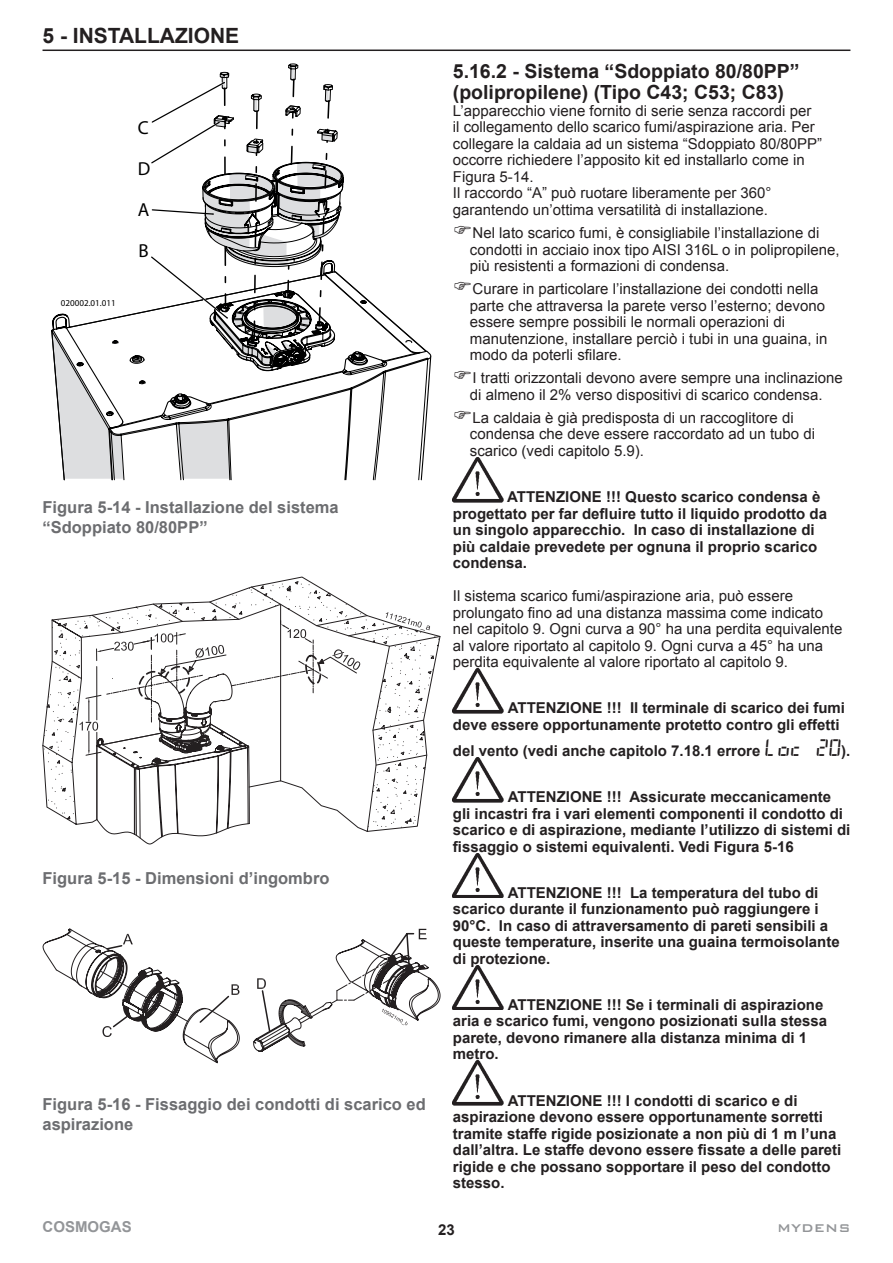
<style>
.page{position:relative;width:893px;height:1263px;background:#fff}
.page>*{position:absolute;margin:0;border:0;box-sizing:border-box;transform-origin:0 0}
.t1{font:700 21px "Arial";color:#231f20}
.t2{font:700 19.5px/21.5px "Arial";color:#231f20}
.t3{font:700 18.9px/41.1px "Arial Unicode MS";color:#000}
.t4{font:700 16.5px/19.8px "Arial";color:#6c6d70}
.t5{font:15px/16.5px "Arial";color:#231f20}
.t6{font:700 15px/16.5px "Arial";color:#231f20}
.t7{font:700 15px "Arial";color:#939598}
.t8{font:500 15px "Bank Gothic BT";color:#939598}
.t9{font:700 9px "Arial Unicode MS";color:#000}
.s1{font-family:"Seven Segments";font-weight:400;font-size:24px}
</style>
<div class="page">
<hr style="left:43px;top:50px;width:807px;height:1px;background:#231f20">
<img style="left:453px;top:457px;width:51px;height:45px">
<img style="left:453px;top:668px;width:51px;height:45px">
<img style="left:453px;top:757px;width:51px;height:45px">
<img style="left:453px;top:853px;width:51px;height:45px">
<img style="left:453px;top:965px;width:51px;height:45px">
<img style="left:453px;top:1061px;width:51px;height:44px">
<svg style="left:43px;top:938px;width:397px;height:125px"></svg>
<svg style="left:56px;top:929px;width:183px;height:118px"></svg>
<svg style="left:253px;top:929px;width:174px;height:123px"></svg>
<svg style="left:51px;top:49px;width:380px;height:431px"></svg>
<div style="left:59px;top:296px;width:54px;height:15px;background:#fff"></div>
<svg style="left:43px;top:611px;width:397px;height:221px"></svg>
<svg style="left:44px;top:576px;width:316px;height:269px"></svg>
<svg style="left:375px;top:612px;width:64px;height:82px"></svg>
<h1 class="t1" style="left:43px;top:20px;width:198px">5 - INSTALLAZIONE</h1>
<p class="t3" style="left:138px;top:106px;width:12px">C</p>
<p class="t3" style="left:138px;top:148px;width:14px">D<br>A</p>
<p class="t9" style="left:61px;top:298px;width:56px">020002.01.011</p>
<p class="t3" style="left:139px;top:230px;width:12px">B</p>
<p class="t4" style="left:43px;top:498px;width:298px">Figura 5-14 - Installazione del sistema “Sdoppiato 80/80PP”</p>
<p class="t4" style="left:43px;top:868px;width:288px">Figura 5-15 - Dimensioni d’ingombro</p>
<p class="t4" style="left:43px;top:1095px;width:385px">Figura 5-16 - Fissaggio dei condotti di scarico ed aspirazione</p>
<h2 class="t2" style="left:453px;top:61px;width:348px">5.16.2 - Sistema “Sdoppiato 80/80PP” (polipropilene) (Tipo C43; C53; C83)</h2>
<p class="t5" style="left:453px;top:102px;width:371px">L’apparecchio viene fornito di serie senza raccordi per<br>il collegamento dello scarico fumi/aspirazione aria. Per collegare la caldaia ad un sistema “Sdoppiato 80/80PP” occorre richiedere l’apposito kit ed installarlo come in Figura 5-14.<br>Il raccordo “A” può ruotare liberamente per 360° garantendo un’ottima versatilità di installazione.</p>
<p class="t5" style="left:470px;top:224px;width:371px">Nel lato scarico fumi, è consigliabile l’installazione di condotti in acciaio inox tipo AISI 316L o in polipropilene, più resistenti a formazioni di condensa.</p>
<p class="t5" style="left:470px;top:281px;width:359px">Curare in particolare l’installazione dei condotti nella parte che attraversa la parete verso l’esterno; devono essere sempre possibili le normali operazioni di manutenzione, installare perciò i tubi in una guaina, in modo da poterli sfilare.</p>
<p class="t5" style="left:470px;top:370px;width:374px">I tratti orizzontali devono avere sempre una inclinazione di almeno il 2% verso dispositivi di scarico condensa.</p>
<p class="t5" style="left:470px;top:409px;width:347px">La caldaia è già predisposta di un raccoglitore di condensa che deve essere raccordato ad un tubo di scarico (vedi capitolo 5.9).</p>
<p class="t6" style="left:453px;top:489px;width:376px;text-indent:54px">ATTENZIONE !!! Questo scarico condensa è progettato per far defluire tutto il liquido prodotto da un singolo apparecchio. In caso di installazione di più caldaie prevedete per ognuna il proprio scarico condensa.</p>
<p class="t5" style="left:453px;top:587px;width:391px">Il sistema scarico fumi/aspirazione aria, può essere prolungato fino ad una distanza massima come indicato nel capitolo 9. Ogni curva a 90° ha una perdita equivalente al valore riportato al capitolo 9. Ogni curva a 45° ha una perdita equivalente al valore riportato al capitolo 9.</p>
<p class="t6" style="left:453px;top:700px;width:394px;text-indent:55px">ATTENZIONE !!! Il terminale di scarico dei fumi deve essere opportunamente protetto contro gli effetti</p>
<p class="t6" style="left:453px;top:743px;width:399px">del vento (vedi anche capitolo 7.18.1 errore <span class="s1">Loc 20</span>).</p>
<p class="t6" style="left:453px;top:789px;width:399px;text-indent:55px">ATTENZIONE !!! Assicurate meccanicamente gli incastri fra i vari elementi componenti il condotto di scarico e di aspirazione, mediante l’utilizzo di sistemi di fissaggio o sistemi equivalenti. Vedi Figura 5-16</p>
<p class="t6" style="left:453px;top:884px;width:388px;text-indent:55px">ATTENZIONE !!! La temperatura del tubo di scarico durante il funzionamento può raggiungere i 90°C. In caso di attraversamento di pareti sensibili a queste temperature, inserite una guaina termoisolante di protezione.</p>
<p class="t6" style="left:453px;top:997px;width:376px;text-indent:55px">ATTENZIONE !!! Se i terminali di aspirazione aria e scarico fumi, vengono posizionati sulla stessa parete, devono rimanere alla distanza minima di 1 metro.</p>
<p class="t6" style="left:453px;top:1092px;width:390px;text-indent:55px">ATTENZIONE !!! I condotti di scarico e di aspirazione devono essere opportunamente sorretti tramite staffe rigide posizionate a non più di 1 m l’una dall’altra. Le staffe devono essere fissate a delle pareti rigide e che possano sopportare il peso del condotto stesso.</p>
<p class="t7" style="left:43px;top:1216px;width:91px">COSMOGAS</p>
<p class="t6" style="left:438px;top:1221px;width:18px">23</p>
<p class="t8" style="left:777px;top:1220px;width:75px">MYDENS</p>
</div>
